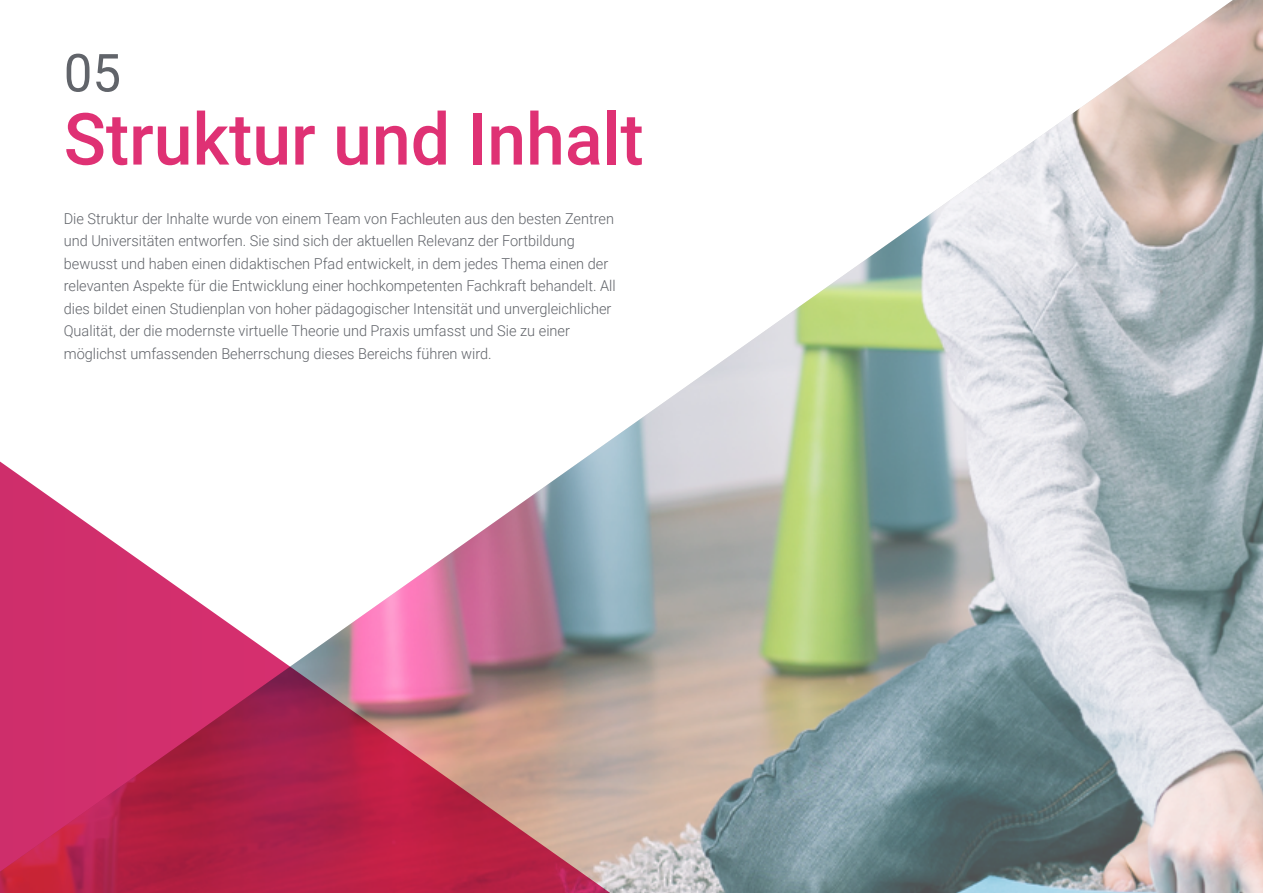
<style>
.page{position:relative;width:1263px;height:893px;background:#fff}
.page>*{position:absolute;margin:0;border:0;box-sizing:border-box;transform-origin:0 0}
.t1{font:500 72px "Roboto";color:#df3174}
.t2{font:52.5px "Roboto";color:#61646a}
.t3{font:300 15px/22.5px "Roboto";color:#61646a}
</style>
<div class="page">
<img style="left:602px;top:0;width:661px;height:893px">
<svg style="left:0;top:446px;width:640px;height:447px"></svg>
<h2 class="t2" style="left:64px;top:36px;width:59px">05</h2>
<h1 class="t1" style="left:64px;top:89px;width:581px">Struktur und Inhalt</h1>
<p class="t3" style="left:64px;top:207px;width:553px">Die Struktur der Inhalte wurde von einem Team von Fachleuten aus den besten Zentren und Universitäten entworfen. Sie sind sich der aktuellen Relevanz der Fortbildung bewusst und haben einen didaktischen Pfad entwickelt, in dem jedes Thema einen der relevanten Aspekte für die Entwicklung einer hochkompetenten Fachkraft behandelt. All dies bildet einen Studienplan von hoher pädagogischer Intensität und unvergleichlicher Qualität, der die modernste virtuelle Theorie und Praxis umfasst und Sie zu einer möglichst umfassenden Beherrschung dieses Bereichs führen wird.</p>
</div>
